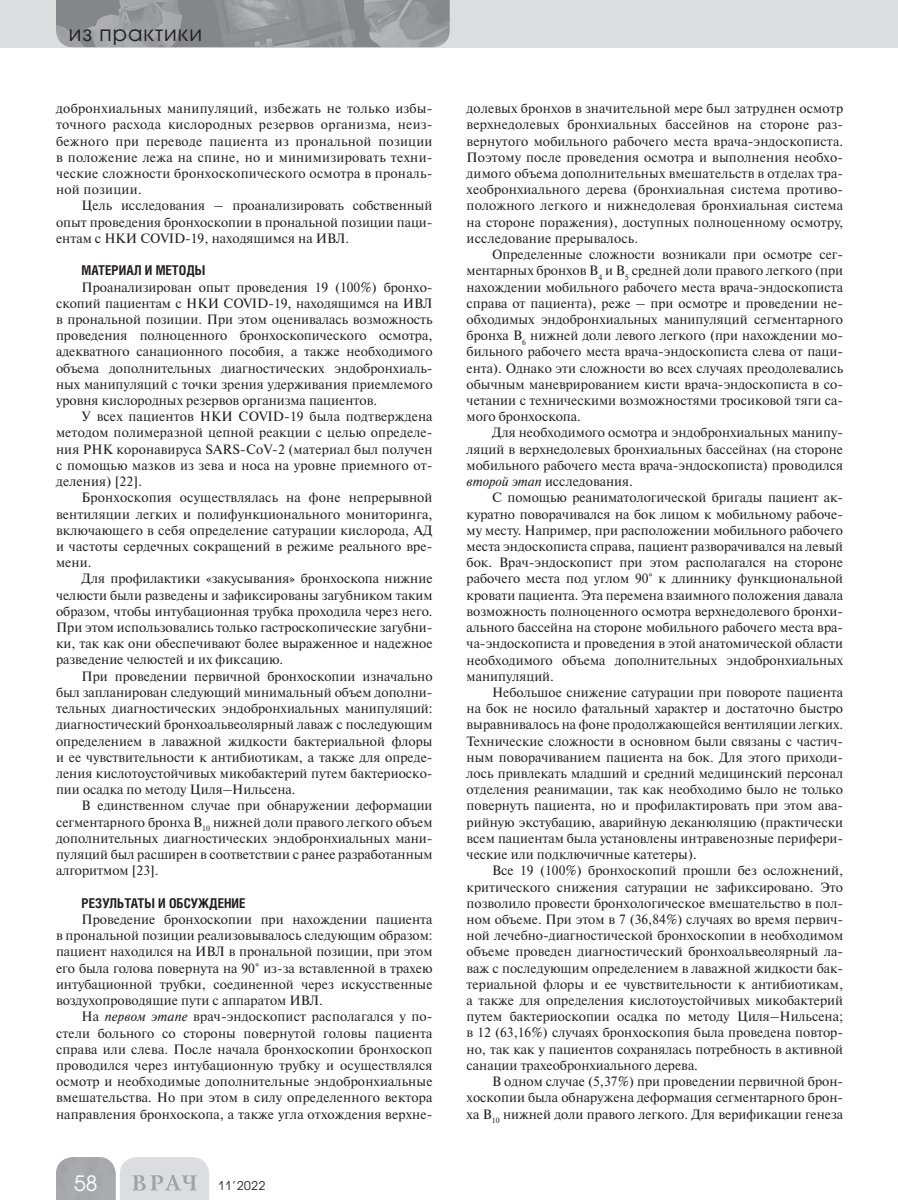
<style>
.page{position:relative;width:898px;height:1200px;background:#fff}
.page>*{position:absolute;margin:0;border:0;box-sizing:border-box;transform-origin:0 0}
.t1{font:21px "Avant Garde Gothic C";letter-spacing:.05em;color:#231f20}
.t2{font:21px "Avant Garde Gothic C";color:#fff}
.t3{font:13.5px/16.2px "Newton C";color:#231f20;text-align:justify}
.t4{font:700 13.5px "Helios Cond C";color:#231f20}
.t5{font:12px "Avant Garde Gothic C";letter-spacing:.05em;color:#231f20}
.s1{font-style:italic}
</style>
<div class="page">
<div style="left:0;top:0;width:897px;height:47px;background:#dcdddf"></div>
<svg style="left:56px;top:1157px;width:153px;height:43px;background:#c7c8cb"></svg>
<img style="left:56px;top:0;width:393px;height:47px">
<h1 class="t1" style="left:69px;top:25px;width:135px">из практики</h1>
<p class="t3" style="left:56px;top:101px;width:378px">добронхиальных манипуляций, избежать не только избы&shy;точного расхода кислородных резервов организма, неиз&shy;бежного при переводе пациента из прональной позиции в положение лежа на спине, но и минимизировать техни&shy;ческие сложности бронхоскопического осмотра в прональ&shy;ной позиции.</p>
<p class="t3" style="left:56px;top:199px;width:378px;text-indent:26px">Цель исследования – проанализировать собственный опыт проведения бронхоскопии в прональной позиции паци&shy;ентам с НКИ COVID-19, находящимся на ИВЛ.</p>
<p class="t4" style="left:82px;top:266px;width:125px">МАТЕРИАЛ И МЕТОДЫ</p>
<p class="t3" style="left:56px;top:280px;width:378px;text-indent:26px">Проанализирован опыт проведения 19 (100%) бронхо&shy;скопий пациентам с НКИ COVID-19, находящимся на ИВЛ в прональной позиции. При этом оценивалась возможность проведения полноценного бронхоскопического осмотра, адекватного санационного пособия, а также необходимого объема дополнительных диагностических эндобронхиаль&shy;ных манипуляций с точки зрения удерживания приемлемого уровня кислородных резервов организма пациентов.</p>
<p class="t3" style="left:56px;top:410px;width:378px;text-indent:26px">У всех пациентов НКИ COVID-19 была подтверждена методом полимеразной цепной реакции с целью определе&shy;ния РНК коронавируса SARS-CoV-2 (материал был получен с помощью мазков из зева и носа на уровне приемного от&shy;деления) [22].</p>
<p class="t3" style="left:56px;top:491px;width:378px;text-indent:26px">Бронхоскопия осуществлялась на фоне непрерывной вентиляции легких и полифункционального мониторинга, включающего в себя определение сатурации кислорода, АД и частоты сердечных сокращений в режиме реального вре&shy;мени.</p>
<p class="t3" style="left:56px;top:572px;width:378px;text-indent:26px">Для профилактики «закусывания» бронхоскопа нижние челюсти были разведены и зафиксированы загубником таким образом, чтобы интубационная трубка проходила через него.<br>При этом использовались только гастроскопические загубни&shy;ки, так как они обеспечивают более выраженное и надежное разведение челюстей и их фиксацию.</p>
<p class="t3" style="left:56px;top:669px;width:378px;text-indent:26px">При проведении первичной бронхоскопии изначально был запланирован следующий минимальный объем дополни&shy;тельных диагностических эндобронхиальных манипуляций: диагностический бронхоальвеолярный лаваж с последующим определением в лаважной жидкости бактериальной флоры и ее чувствительности к антибиотикам, а также для опреде&shy;ления кислотоустойчивых микобактерий путем бактериоско&shy;пии осадка по методу Циля–Нильсена.</p>
<p class="t3" style="left:56px;top:799px;width:378px;text-indent:26px">В единственном случае при обнаружении деформации сегментарного бронха В<sub>10</sub> нижней доли правого легкого объем дополнительных диагностических эндобронхиальных мани&shy;пуляций был расширен в соответствии с ранее разработанным алгоритмом [23].</p>
<p class="t4" style="left:82px;top:898px;width:165px">РЕЗУЛЬТАТЫ И ОБСУЖДЕНИЕ</p>
<p class="t3" style="left:56px;top:912px;width:378px;text-indent:26px">Проведение бронхоскопии при нахождении пациента в прональной позиции реализовывалось следующим образом: пациент находился на ИВЛ в прональной позиции, при этом его была голова повернута на 90° из-за вставленной в трахею интубационной трубки, соединенной через искусственные воздухопроводящие пути с аппаратом ИВЛ.</p>
<p class="t3" style="left:56px;top:1010px;width:378px;text-indent:26px">На <span class="s1">первом этапе</span> врач-эндоскопист располагался у по&shy;стели больного со стороны повернутой головы пациента справа или слева. После начала бронхоскопии бронхоскоп проводился через интубационную трубку и осуществлялся осмотр и необходимые дополнительные эндобронхиальные вмешательства. Но при этом в силу определенного вектора направления бронхоскопа, а также угла отхождения верхне-</p>
<h1 class="t2" style="left:74px;top:1175px;width:25px">58</h1>
<p class="t5" style="left:218px;top:1181px;width:49px">11’2022</p>
<p class="t3" style="left:466px;top:101px;width:378px">долевых бронхов в значительной мере был затруднен осмотр верхнедолевых бронхиальных бассейнов на стороне раз&shy;вернутого мобильного рабочего места врача-эндоскописта.<br>Поэтому после проведения осмотра и выполнения необхо&shy;димого объема дополнительных вмешательств в отделах тра&shy;хеобронхиального дерева (бронхиальная система противо&shy;положного легкого и нижнедолевая бронхиальная система на стороне поражения), доступных полноценному осмотру, исследование прерывалось.</p>
<p class="t3" style="left:466px;top:247px;width:378px;text-indent:26px">Определенные сложности возникали при осмотре сег&shy;ментарных бронхов В<sub>4</sub> и В<sub>5</sub> средней доли правого легкого (при нахождении мобильного рабочего места врача-эндоскописта справа от пациента), реже – при осмотре и проведении не&shy;обходимых эндобронхиальных манипуляций сегментарного бронха В<sub>6</sub> нижней доли левого легкого (при нахождении мо&shy;бильного рабочего места врача-эндоскописта слева от паци&shy;ента). Однако эти сложности во всех случаях преодолевались обычным маневрированием кисти врача-эндоскописта в со&shy;четании с техническими возможностями тросиковой тяги са&shy;мого бронхоскопа.</p>
<p class="t3" style="left:466px;top:426px;width:378px;text-indent:26px">Для необходимого осмотра и эндобронхиальных манипу&shy;ляций в верхнедолевых бронхиальных бассейнах (на стороне мобильного рабочего места врача-эндоскописта) проводился <span class="s1">второй этап</span> исследования.</p>
<p class="t3" style="left:466px;top:491px;width:378px;text-indent:26px">С помощью реаниматологической бригады пациент ак&shy;куратно поворачивался на бок лицом к мобильному рабоче&shy;му месту. Например, при расположении мобильного рабочего места эндоскописта справа, пациент разворачивался на левый бок. Врач-эндоскопист при этом располагался на стороне рабочего места под углом 90° к длиннику функциональной кровати пациента. Эта перемена взаимного положения давала возможность полноценного осмотра верхнедолевого бронхи&shy;ального бассейна на стороне мобильного рабочего места вра&shy;ча-эндоскописта и проведения в этой анатомической области необходимого объема дополнительных эндобронхиальных манипуляций.</p>
<p class="t3" style="left:466px;top:685px;width:378px;text-indent:26px">Небольшое снижение сатурации при повороте пациента на бок не носило фатальный характер и достаточно быстро выравнивалось на фоне продолжающейся вентиляции легких.<br>Технические сложности в основном были связаны с частич&shy;ным поворачиванием пациента на бок. Для этого приходи&shy;лось привлекать младший и средний медицинский персонал отделения реанимации, так как необходимо было не только повернуть пациента, но и профилактировать при этом ава&shy;рийную экстубацию, аварийную деканюляцию (практически всем пациентам была установлены интравенозные перифери&shy;ческие или подключичные катетеры).</p>
<p class="t3" style="left:466px;top:864px;width:378px;text-indent:26px">Все 19 (100%) бронхоскопий прошли без осложнений, критического снижения сатурации не зафиксировано. Это позволило провести бронхологическое вмешательство в пол&shy;ном объеме. При этом в 7 (36,84%) случаях во время первич&shy;ной лечебно-диагностической бронхоскопии в необходимом объеме проведен диагностический бронхоальвеолярный ла&shy;важ с последующим определением в лаважной жидкости бак&shy;териальной флоры и ее чувствительности к антибиотикам, а также для определения кислотоустойчивых микобактерий путем бактериоскопии осадка по методу Циля–Нильсена; в 12 (63,16%) случаях бронхоскопия была проведена повтор&shy;но, так как у пациентов сохранялась потребность в активной санации трахеобронхиального дерева.</p>
<p class="t3" style="left:466px;top:1074px;width:378px;text-indent:26px">В одном случае (5,37%) при проведении первичной брон&shy;хоскопии была обнаружена деформация сегментарного брон&shy;ха В<sub>10</sub> нижней доли правого легкого. Для верификации генеза</p>
</div>
